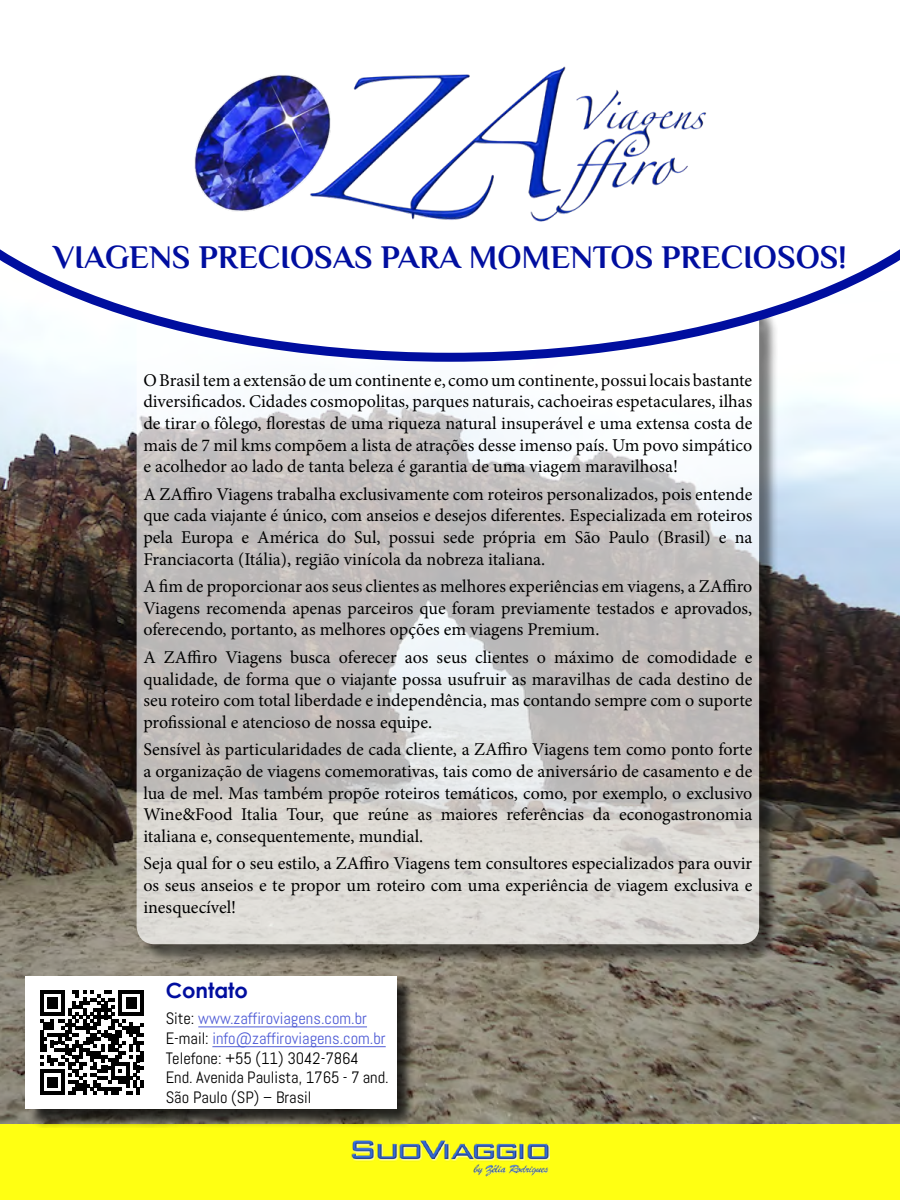
<style>
.page{position:relative;width:900px;height:1200px;background:#fff}
.page>*{position:absolute;margin:0;border:0;box-sizing:border-box;transform-origin:0 0}
.t1{font:700 33px "Philosopher";color:#000e9f}
.t2{font:700 21px "Century Gothic";color:#000e9f}
.t3{font:18px/21.6px "Minion Pro";color:#000;text-align:justify}
.t4{font:16.5px/19.8px "Abel";color:#000}
.s1{color:#4f5cd6}
</style>
<div class="page">
<div style="left:0;top:1124px;width:900px;height:76px;background:#ffff12"></div>
<img style="left:351px;top:1140px;width:199px;height:37px">
<img style="left:0;top:362px;width:900px;height:762px">
<div style="left:138px;top:303px;width:640px;height:660px;background:#000;opacity:.75"></div>
<svg style="left:137px;top:302px;width:622px;height:642px"></svg>
<svg style="left:0;top:249px;width:900px;height:113px"></svg>
<img style="left:194px;top:66px;width:512px;height:156px">
<div style="left:28px;top:979px;width:149px;height:149px;background:#000;opacity:.75"></div>
<div style="left:25px;top:976px;width:133px;height:133px;background:#fff"></div>
<svg style="left:40px;top:991px;width:104px;height:104px"></svg>
<div style="left:160px;top:978px;width:255px;height:150px;background:#000;opacity:.75"></div>
<div style="left:158px;top:976px;width:238px;height:133px;background:#fff"></div>
<hr style="left:198px;top:1027px;width:169px;height:1px;background:#4f5cd6">
<hr style="left:212px;top:1046px;width:174px;height:1px;background:#4f5cd6">
<h1 class="t1" style="left:54px;top:240px;width:794px">VIAGENS PRECIOSAS PARA MOMENTOS PRECIOSOS!</h1>
<p class="t3" style="left:143px;top:369px;width:611px">O Brasil tem a extensão de um continente e, como um continente, possui locais bastante diversificados. Cidades cosmopolitas, parques naturais, cachoeiras espetaculares, ilhas de tirar o fôlego, florestas de uma riqueza natural insuperável e uma extensa costa de mais de 7 mil kms compõem a lista de atrações desse imenso país. Um povo simpático e acolhedor ao lado de tanta beleza é garantia de uma viagem maravilhosa!</p>
<p class="t3" style="left:143px;top:483px;width:611px">A ZAffiro Viagens trabalha exclusivamente com roteiros personalizados, pois entende que cada viajante é único, com anseios e desejos diferentes. Especializada em roteiros pela Europa e América do Sul, possui sede própria em São Paulo (Brasil) e na Franciacorta (Itália), região vinícola da nobreza italiana.</p>
<p class="t3" style="left:143px;top:576px;width:611px">A fim de proporcionar aos seus clientes as melhores experiências em viagens, a ZAffiro Viagens recomenda apenas parceiros que foram previamente testados e aprovados, oferecendo, portanto, as melhores opções em viagens Premium.</p>
<p class="t3" style="left:143px;top:647px;width:611px">A ZAffiro Viagens busca oferecer aos seus clientes o máximo de comodidade e qualidade, de forma que o viajante possa usufruir as maravilhas de cada destino de seu roteiro com total liberdade e independência, mas contando sempre com o suporte profissional e atencioso de nossa equipe.</p>
<p class="t3" style="left:143px;top:739px;width:611px">Sensível às particularidades de cada cliente, a ZAffiro Viagens tem como ponto forte a organização de viagens comemorativas, tais como de aniversário de casamento e de lua de mel. Mas também propõe roteiros temáticos, como, por exemplo, o exclusivo Wine&amp;Food Italia Tour, que reúne as maiores referências da econogastronomia italiana e, consequentemente, mundial.</p>
<p class="t3" style="left:143px;top:853px;width:611px">Seja qual for o seu estilo, a ZAffiro Viagens tem consultores especializados para ouvir os seus anseios e te propor um roteiro com uma experiência de viagem exclusiva e inesquecível!</p>
<p class="t2" style="left:166px;top:975px;width:84px">Contato</p>
<p class="t4" style="left:166px;top:1008px;width:225px">Site: <span class="s1">www.zaffiroviagens.com.br<br></span>E-mail: <span class="s1">info@zaffiroviagens.com.br<br></span>Telefone: +55 (11) 3042-7864<br>End. Avenida Paulista, 1765 - 7 and.<br>São Paulo (SP) – Brasil</p>
</div>
